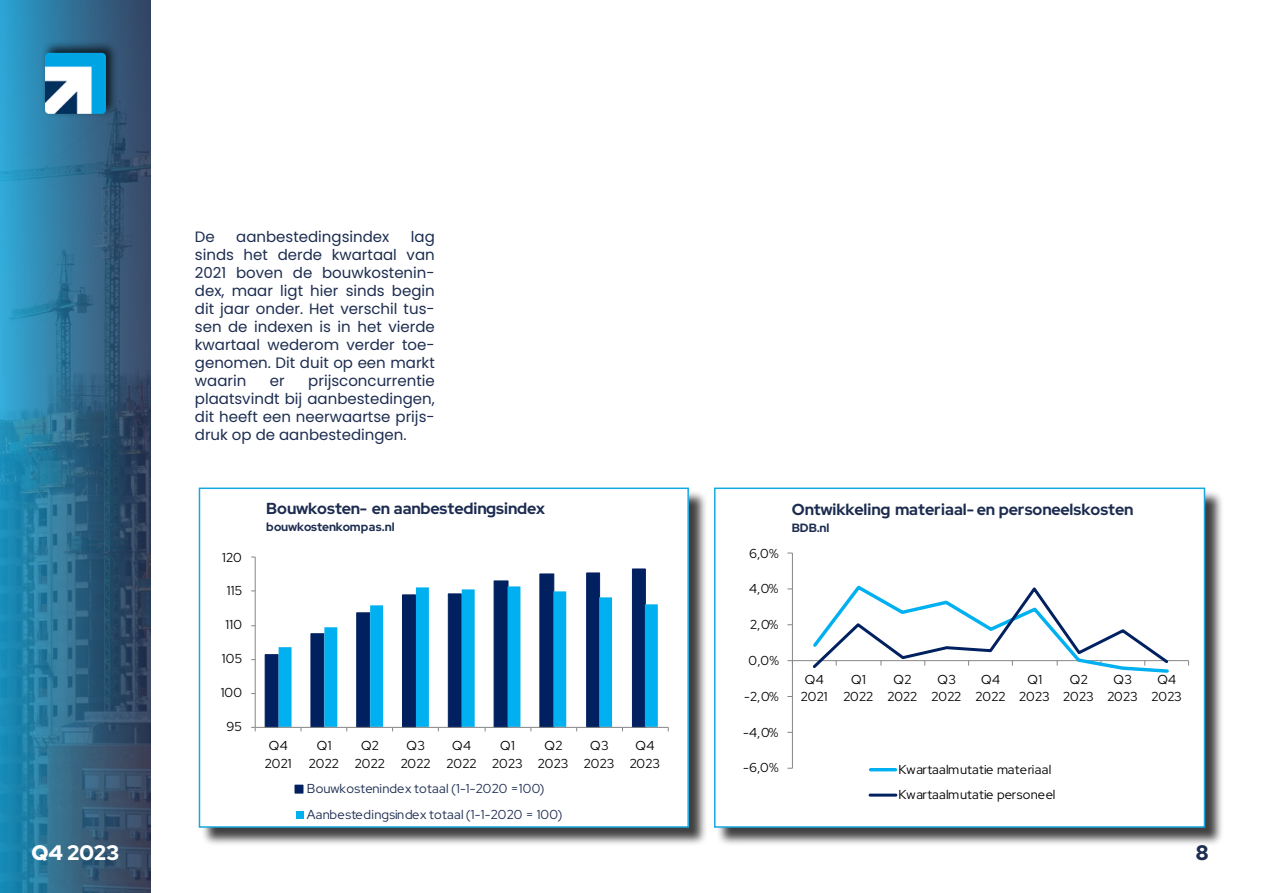
<style>
.page{position:relative;width:1263px;height:893px;background:#fff}
.page>*{position:absolute;margin:0;border:0;box-sizing:border-box;transform-origin:0 0}
.t1{font:900 21px "Red Hat Display";color:#fff}
.t2{font:900 21px "Red Hat Display";color:#1d2d50}
.t3{font:700 15.9px "Red Hat Display";letter-spacing:-.005em;color:#1c2c50}
.t4{font:15px/18px "Poppins";color:#1d2d50;text-align:justify}
.t5{font:12.9px/17.5px "Red Hat Display";letter-spacing:.02em;color:#000;text-align:center}
.t6{font:12.9px/25.5px "Red Hat Display";letter-spacing:.02em;color:#1c2c50}
.t7{font:700 12px "Red Hat Display";letter-spacing:-.005em;color:#1c2c50}
</style>
<div class="page">
<svg style="left:0;top:0;width:151px;height:893px;background:#2e6b8e"></svg>
<div style="left:200px;top:489px;width:507px;height:357px;background:#000;opacity:.75"></div>
<div style="left:200px;top:489px;width:488px;height:338px;background:#fff"></div>
<svg style="left:264px;top:568px;width:382px;height:159px"></svg>
<svg style="left:279px;top:586px;width:379px;height:141px"></svg>
<hr style="left:255px;top:557px;width:1px;height:170px;background:#868686">
<hr style="left:255px;top:727px;width:413px;height:1px;background:#868686">
<div style="left:295px;top:785px;width:8px;height:8px;background:#002060"></div>
<div style="left:294px;top:785px;width:9px;height:9px;border:1px solid #002060"></div>
<div style="left:295px;top:810px;width:8px;height:8px;background:#00b0f0"></div>
<div style="left:199px;top:488px;width:490px;height:340px;border:2px solid #15a9e2"></div>
<div style="left:716px;top:489px;width:508px;height:357px;background:#000;opacity:.75"></div>
<div style="left:715px;top:489px;width:489px;height:338px;background:#fff"></div>
<hr style="left:792px;top:553px;width:1px;height:215px;background:#868686">
<hr style="left:792px;top:660px;width:396px;height:1px;background:#868686">
<svg style="left:787px;top:660px;width:5px;height:6px"></svg>
<svg style="left:810px;top:585px;width:361px;height:88px"></svg>
<hr style="left:870px;top:768px;width:25px;height:3px;background:#00b0f0">
<hr style="left:870px;top:794px;width:26px;height:3px;background:#002060">
<div style="left:714px;top:488px;width:491px;height:340px;border:2px solid #15a9e2"></div>
<div style="left:41px;top:40px;width:78px;height:78px;background:#000;opacity:.75"></div>
<img style="left:45px;top:53px;width:61px;height:61px">
<p class="t4" style="left:195px;top:228px;width:21px">De</p>
<p class="t4" style="left:236px;top:228px;width:155px">aanbestedingsindex</p>
<p class="t4" style="left:195px;top:228px;width:241px;text-indent:216px">lag sinds het derde kwartaal van 2021 boven de bouwkostenin&shy;dex, maar ligt hier sinds begin dit jaar onder. Het verschil tus&shy;sen de indexen is in het vierde kwartaal wederom verder toe&shy;genomen. Dit duit op een markt waarin</p>
<p class="t4" style="left:195px;top:372px;width:241px;text-indent:113px">prijsconcurrentie plaatsvindt bij aanbestedingen, dit heeft een neerwaartse prijs&shy;druk op de aanbestedingen.</p>
<p class="t4" style="left:270px;top:372px;width:16px">er</p>
<p class="t5" style="left:222px;top:548px;width:21px">120</p>
<p class="t5" style="left:227px;top:582px;width:17px">115</p>
<p class="t5" style="left:226px;top:616px;width:18px">110</p>
<p class="t5" style="left:222px;top:650px;width:22px">105</p>
<p class="t5" style="left:221px;top:684px;width:23px">100</p>
<p class="t5" style="left:226px;top:718px;width:17px">95</p>
<p class="t3" style="left:266px;top:498px;width:280px">Bouwkosten- en aanbestedingsindex</p>
<p class="t7" style="left:266px;top:519px;width:130px">bouwkostenkompas.nl</p>
<p class="t5" style="left:265px;top:736px;width:28px">Q4<br>2021</p>
<p class="t5" style="left:309px;top:736px;width:31px">Q1<br>2022</p>
<p class="t5" style="left:355px;top:736px;width:31px">Q2<br>2022</p>
<p class="t5" style="left:401px;top:736px;width:31px">Q3<br>2022</p>
<p class="t5" style="left:446px;top:736px;width:31px">Q4<br>2022</p>
<p class="t5" style="left:492px;top:736px;width:32px">Q1<br>2023</p>
<p class="t5" style="left:538px;top:736px;width:32px">Q2<br>2023</p>
<p class="t5" style="left:584px;top:736px;width:32px">Q3<br>2023</p>
<p class="t5" style="left:630px;top:736px;width:32px">Q4<br>2023</p>
<p class="t6" style="left:307px;top:775px;width:257px">Bouwkostenindex totaal (1-1-2020 =100)<br>Aanbestedingsindex totaal (1-1-2020 = 100)</p>
<p class="t5" style="left:749px;top:544px;width:31px">6,0%</p>
<p class="t5" style="left:749px;top:580px;width:31px">4,0%</p>
<p class="t5" style="left:750px;top:616px;width:30px">2,0%</p>
<p class="t5" style="left:748px;top:651px;width:32px">0,0%</p>
<p class="t5" style="left:744px;top:687px;width:36px">-2,0%</p>
<p class="t5" style="left:743px;top:723px;width:37px">-4,0%</p>
<p class="t5" style="left:743px;top:759px;width:37px">-6,0%</p>
<p class="t3" style="left:792px;top:499px;width:343px">Ontwikkeling materiaal- en personeelskosten</p>
<p class="t7" style="left:792px;top:520px;width:39px">BDB.nl</p>
<p class="t5" style="left:801px;top:670px;width:28px">Q4<br>2021</p>
<p class="t5" style="left:843px;top:670px;width:31px">Q1<br>2022</p>
<p class="t5" style="left:887px;top:670px;width:31px">Q2<br>2022</p>
<p class="t5" style="left:931px;top:670px;width:31px">Q3<br>2022</p>
<p class="t5" style="left:975px;top:670px;width:31px">Q4<br>2022</p>
<p class="t5" style="left:1019px;top:670px;width:32px">Q1<br>2023</p>
<p class="t5" style="left:1063px;top:670px;width:32px">Q2<br>2023</p>
<p class="t5" style="left:1107px;top:670px;width:32px">Q3<br>2023</p>
<p class="t5" style="left:1151px;top:670px;width:32px">Q4<br>2023</p>
<p class="t5" style="left:898px;top:757px;width:158px;line-height:24.5px;text-align:left">Kwartaalmutatie materiaal<br>Kwartaalmutatie personeel</p>
<h1 class="t1" style="left:32px;top:839px;width:89px">Q4 2023</h1>
<h1 class="t2" style="left:1195px;top:839px;width:15px">8</h1>
</div>
